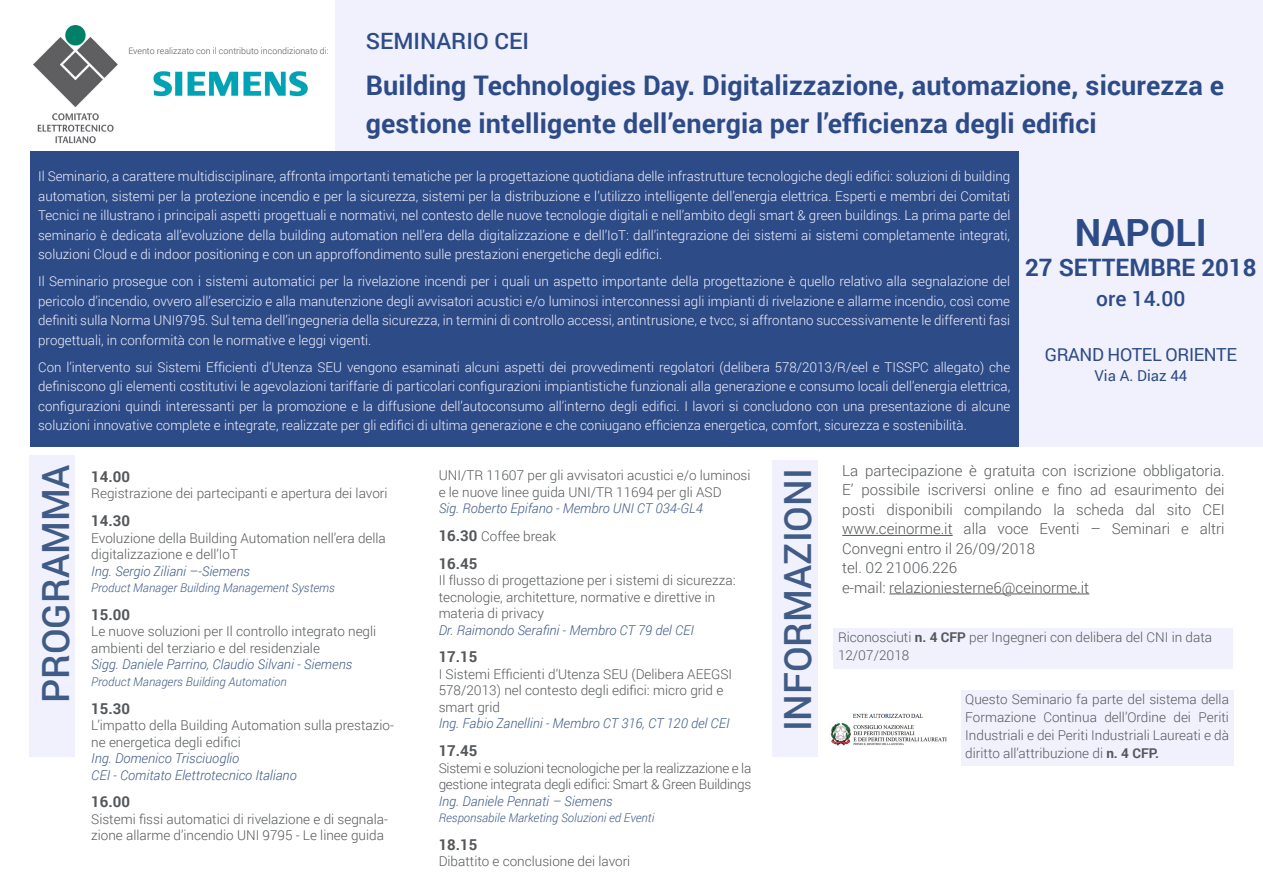
<style>
.page{position:relative;width:1263px;height:893px;background:#fff}
.page>*{position:absolute;margin:0;border:0;box-sizing:border-box;transform-origin:0 0}
.t1{font:500 37.5px "Roboto";color:#3f5b86}
.t2{font:700 37.5px "Roboto";color:#2d4b87}
.t3{font:700 27px/37.5px "Roboto";letter-spacing:.005em;color:#2d4b87}
.t4{font:700 24px "Roboto";color:#2d4b87}
.t5{font:500 22.5px "Roboto";color:#2d4b87}
.t6{font:500 21px "Roboto";color:#2d4b87}
.t7{font:18px "Roboto";letter-spacing:-.02em;color:#2d4b87}
.t8{font:300 15px/19.5px "Roboto";color:#54575a;text-align:justify}
.t9{font:700 15px "Roboto";color:#54575a}
.t10{font:15px "Roboto";color:#2d4b87}
.t11{font:300 13.5px/19.5px "Roboto";color:#f1f1fd;text-align:justify}
.t12{font:300 13.5px/16.5px "Roboto";color:#54575a}
.t13{font:italic 300 13.5px "Roboto";color:#3f5b86}
.t14{font:300 13.5px/16.5px "Roboto";letter-spacing:-.02em;color:#54575a}
.t15{font:italic 300 12px "Roboto";color:#3f5b86}
.t16{font:300 8.85px "Roboto";color:#54575a}
.s1{font-weight:700;font-size:15px}
.s2{font-weight:700}
</style>
<div class="page">
<div style="left:1019px;top:140px;width:244px;height:306px;background:#f1f1fd"></div>
<hr style="left:842px;top:535px;width:111px;height:1px;background:#54575a">
<hr style="left:889px;top:594px;width:200px;height:1px;background:#54575a">
<div style="left:772px;top:460px;width:45px;height:297px;background:#f1f1fd"></div>
<div style="left:30px;top:456px;width:45px;height:301px;background:#f1f1fd"></div>
<div style="left:336px;top:0;width:927px;height:153px;background:#f1f1fd"></div>
<img style="left:153px;top:71px;width:155px;height:26px">
<img style="left:33px;top:25px;width:85px;height:119px">
<div style="left:834px;top:628px;width:399px;height:40px;background:#f1f1fd"></div>
<div style="left:961px;top:690px;width:272px;height:76px;background:#f1f1fd"></div>
<div style="left:30px;top:151px;width:989px;height:295px;background:#2d4b87"></div>
<img style="left:830px;top:713px;width:117px;height:33px">
<p class="t16" style="left:128px;top:45px;width:202px">Evento realizzato con il contributo incondizionato di:</p>
<p class="t5" style="left:366px;top:25px;width:165px">SEMINARIO CEI</p>
<p class="t3" style="left:366px;top:66px;width:860px">Building Technologies Day. Digitalizzazione, automazione, sicurezza e gestione intelligente dell’energia per l’efficienza degli edifici</p>
<p class="t11" style="left:38px;top:166px;width:974px">Il Seminario, a carattere multidisciplinare, affronta importanti tematiche per la progettazione quotidiana delle infrastrutture tecnologiche degli edifici: soluzioni di building automation, sistemi per la protezione incendio e per la sicurezza, sistemi per la distribuzione e l’utilizzo intelligente dell’energia elettrica. Esperti e membri dei Comitati Tecnici ne illustrano i principali aspetti progettuali e normativi, nel contesto delle nuove tecnologie digitali e nell’ambito degli smart &amp; green buildings. La prima parte del seminario è dedicata all’evoluzione della building automation nell’era della digitalizzazione e dell’IoT: dall’integrazione dei sistemi ai sistemi completamente integrati, soluzioni Cloud e di indoor positioning e con un approffondimento sulle prestazioni energetiche degli edifici.</p>
<p class="t11" style="left:38px;top:271px;width:973px">Il Seminario prosegue con i sistemi automatici per la rivelazione incendi per i quali un aspetto importante della progettazione è quello relativo alla segnalazione del pericolo d’incendio, ovvero all’esercizio e alla manutenzione degli avvisatori acustici e/o luminosi interconnessi agli impianti di rivelazione e allarme incendio, così come definiti sulla Norma UNI9795. Sul tema dell’ingegneria della sicurezza, in termini di controllo accessi, antintrusione, e tvcc, si affrontano successivamente le differenti fasi progettuali, in conformità con le normative e leggi vigenti.</p>
<p class="t11" style="left:38px;top:357px;width:973px">Con l’intervento sui Sistemi Efficienti d’Utenza SEU vengono esaminati alcuni aspetti dei provvedimenti regolatori (delibera 578/2013/R/eel e TISSPC allegato) che definiscono gli elementi costitutivi le agevolazioni tariffarie di particolari configurazioni impiantistiche funzionali alla generazione e consumo locali dell’energia elettrica, configurazioni quindi interessanti per la promozione e la diffusione dell’autoconsumo all’interno degli edifici. I lavori si concludono con una presentazione di alcune soluzioni innovative complete e integrate, realizzate per gli edifici di ultima generazione e che coniugano efficienza energetica, comfort, sicurezza e sostenibilità.</p>
<p class="t2" style="left:1075px;top:206px;width:133px">NAPOLI</p>
<p class="t4" style="left:1025px;top:250px;width:233px">27 SETTEMBRE 2018</p>
<p class="t6" style="left:1096px;top:283px;width:91px">ore 14.00</p>
<p class="t7" style="left:1045px;top:342px;width:194px">GRAND HOTEL ORIENTE</p>
<p class="t10" style="left:1094px;top:365px;width:94px">Via A. Diaz 44</p>
<p class="t1" style="left:29px;top:703px;width:240px;rotate:-90deg">PROGRAMMA</p>
<p class="t12" style="left:439px;top:467px;width:313px">UNI/TR 11607 per gli avvisatori acustici e/o luminosi e le nuove linee guida UNI/TR 11694 per gli ASD</p>
<p class="t9" style="left:91px;top:466px;width:40px">14.00</p>
<p class="t12" style="left:91px;top:485px;width:298px">Registrazione dei partecipanti e apertura dei lavori</p>
<p class="t9" style="left:91px;top:510px;width:40px">14.30</p>
<p class="t12" style="left:91px;top:529px;width:296px">Evoluzione della Building Automation nell’era della digitalizzazione e dell’IoT</p>
<p class="t13" style="left:91px;top:561px;width:160px">Ing. Sergio Ziliani –-Siemens</p>
<p class="t15" style="left:91px;top:579px;width:245px">Product Manager Building Management Systems</p>
<p class="t9" style="left:91px;top:604px;width:40px">15.00</p>
<p class="t12" style="left:91px;top:623px;width:286px">Le nuove soluzioni per Il controllo integrato negli ambienti del terziario e del residenziale</p>
<p class="t13" style="left:91px;top:655px;width:262px">Sigg. Daniele Parrino, Claudio Silvani - Siemens</p>
<p class="t15" style="left:91px;top:673px;width:197px">Product Managers Building Automation</p>
<p class="t9" style="left:91px;top:698px;width:40px">15.30</p>
<p class="t12" style="left:91px;top:716px;width:304px">L’impatto della Building Automation sulla prestazio&shy;ne energetica degli edifici</p>
<p class="t13" style="left:91px;top:749px;width:150px">Ing. Domenico Trisciuoglio</p>
<p class="t13" style="left:91px;top:765px;width:207px">CEI - Comitato Elettrotecnico Italiano</p>
<p class="t9" style="left:91px;top:791px;width:40px">16.00</p>
<p class="t12" style="left:91px;top:810px;width:298px">Sistemi fissi automatici di rivelazione e di segnala&shy;zione allarme d’incendio UNI 9795 - Le linee guida</p>
<p class="t13" style="left:439px;top:499px;width:266px">Sig. Roberto Epifano - Membro UNI CT 034-GL4</p>
<p class="t12" style="left:439px;top:527px;width:119px"><span class="s1">16.30</span> Coffee break</p>
<p class="t9" style="left:439px;top:553px;width:40px">16.45</p>
<p class="t12" style="left:439px;top:572px;width:298px">Il flusso di progettazione per i sistemi di sicurezza: tecnologie, architetture, normative e direttive in materia di privacy</p>
<p class="t13" style="left:439px;top:620px;width:257px">Dr. Raimondo Serafini - Membro CT 79 del CEI</p>
<p class="t9" style="left:439px;top:646px;width:40px">17.15</p>
<p class="t12" style="left:439px;top:665px;width:295px">I Sistemi Efficienti d’Utenza SEU (Delibera AEEGSI<br>578/2013) nel contesto degli edifici: micro grid e smart grid</p>
<p class="t13" style="left:439px;top:714px;width:292px">Ing. Fabio Zanellini - Membro CT 316, CT 120 del CEI</p>
<p class="t9" style="left:439px;top:740px;width:40px">17.45</p>
<p class="t14" style="left:439px;top:759px;width:314px">Sistemi e soluzioni tecnologiche per la realizzazione e la gestione integrata degli edifici: Smart &amp; Green Buildings</p>
<p class="t13" style="left:439px;top:791px;width:175px">Ing. Daniele Pennati – Siemens</p>
<p class="t15" style="left:439px;top:810px;width:217px">Responsabile Marketing Soluzioni ed Eventi</p>
<p class="t9" style="left:439px;top:834px;width:40px">18.15</p>
<p class="t12" style="left:439px;top:853px;width:193px">Dibattito e conclusione dei lavori</p>
<p class="t1" style="left:771px;top:731px;width:264px;rotate:-90deg">INFORMAZIONI</p>
<p class="t8" style="left:842px;top:460px;width:384px">La partecipazione è gratuita con iscrizione obbligatoria.<br>E’ possibile iscriversi online e fino ad esaurimento dei posti disponibili compilando la scheda dal sito CEI www.ceinorme.it alla voce Eventi – Seminari e altri Convegni entro il 26/09/2018</p>
<p class="t8" style="left:842px;top:558px;width:116px">tel. 02 21006.226</p>
<p class="t8" style="left:842px;top:577px;width:248px">e-mail: relazioniesterne6@ceinorme.it</p>
<p class="t12" style="left:838px;top:628px;width:376px;line-height:18px">Riconosciuti <span class="s2">n. 4 CFP</span> per Ingegneri con delibera del CNI in data<br>12/07/2018</p>
<p class="t12" style="left:965px;top:690px;width:265px;line-height:18px;text-align:justify">Questo Seminario fa parte del sistema della Formazione Continua dell’Ordine dei Periti Industriali e dei Periti Industriali Laureati e dà diritto all’attribuzione di <span class="s2">n. 4 CFP.</span></p>
</div>
